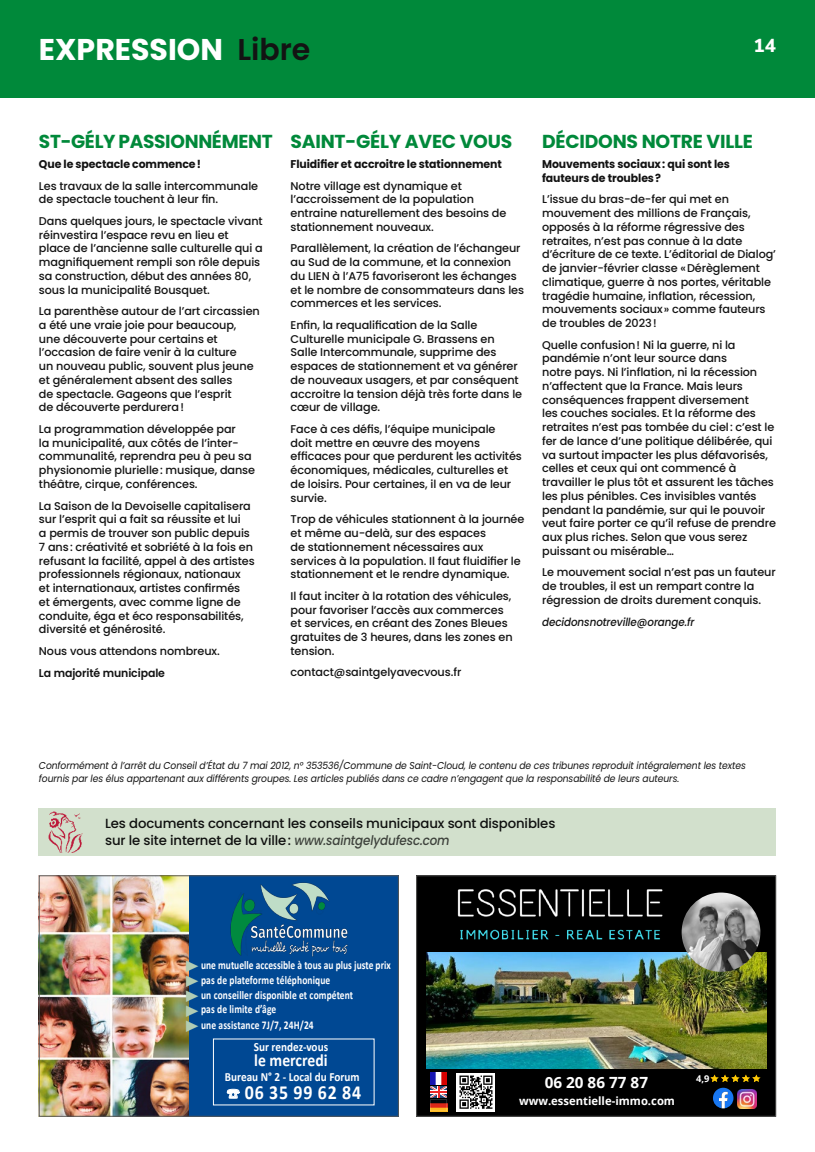
<style>
.page{position:relative;width:815px;height:1152px;background:#fff}
.page>*{position:absolute;margin:0;border:0;box-sizing:border-box;transform-origin:0 0}
.t1{font:700 30px "Poppins";color:#fff}
.t2{font:700 20px "Calibri";letter-spacing:.04em;color:#fff;scale:.9 1}
.t3{font:700 18.75px "Poppins";letter-spacing:-.01em;color:#00893a}
.t4{font:800 18.75px "Nunito Sans";color:#fff}
.t5{font:700 17.5px "Calibri";color:#fff;scale:.9 1}
.t6{font:17.38px "Zapf Dingbats ITC";color:#b1ccb4;scale:.8 1}
.t7{font:700 15.38px "Open Sans";color:#fff}
.t8{font:500 13.25px/16.2px "Poppins";letter-spacing:-.01em;color:#131313}
.t9{font:700 12.5px "Calibri";color:#fff;scale:.9 1}
.t10{font:700 11.88px "Calibri";letter-spacing:.01em;color:#fff;scale:.8 1}
.t11{font:700 11.38px "Open Sans";color:#fff}
.t12{font:500 11.25px/13.8px "Poppins";letter-spacing:-.01em;color:#131313}
.t13{font:700 11.25px/13.8px "Poppins";letter-spacing:-.01em;color:#131313}
.t14{font:italic 500 11.25px "Poppins";letter-spacing:-.01em;color:#131313;scale:.92 1}
.t15{font:600 11.25px "Poppins";letter-spacing:-.01em;color:#131313}
.t16{font:italic 10px/12.5px "Poppins";letter-spacing:-.01em;color:#131313;scale:.92 1}
.t17{font:700 9.38px "Open Sans";color:#fff}
.s1{font-weight:600;color:#131313}
.s2{font-style:italic;color:#4b4b4a}
</style>
<div class="page">
<div style="left:39px;top:808px;width:737px;height:47px;background:#d2e0cc"></div>
<img style="left:49px;top:811px;width:34px;height:41px">
<div style="left:416px;top:875px;width:360px;height:241px;background:#000"></div>
<img style="left:457px;top:889px;width:230px;height:61px">
<img style="left:426px;top:952px;width:340px;height:116px">
<img style="left:430px;top:1073px;width:17px;height:11px">
<svg style="left:710px;top:1074px;width:51px;height:34px"></svg>
<img style="left:682px;top:892px;width:78px;height:80px;border-radius:40px">
<div style="left:457px;top:1073px;width:38px;height:38px;background:linear-gradient(to right,#fff,#fff)"></div>
<svg style="left:459px;top:1075px;width:33px;height:33px"></svg>
<svg style="left:430px;top:1086px;width:17px;height:25px"></svg>
<div style="left:416px;top:875px;width:360px;height:241px;border:1px solid #565655"></div>
<img style="left:41px;top:877px;width:148px;height:237px">
<div style="left:189px;top:875px;width:210px;height:241px;background:#004893"></div>
<img style="left:230px;top:882px;width:118px;height:75px">
<div style="left:39px;top:875px;width:360px;height:241px;border:1px solid #565655"></div>
<div style="left:0;top:0;width:815px;height:97px;background:#00893a"></div>
<h1 class="t1" style="left:39px;top:32px;width:273px">EXPRESSION <span class="s1">Libre</span></h1>
<h3 class="t4" style="left:753px;top:32px;width:24px">14</h3>
<h3 class="t3" style="left:39px;top:130px;width:235px">ST-GÉLY PASSIONNÉMENT</h3>
<p class="t13" style="left:39px;top:157px;width:164px">Que le spectacle commence!</p>
<p class="t12" style="left:39px;top:179px;width:221px">Les travaux de la salle intercommunale de spectacle touchent à leur fin.</p>
<p class="t12" style="left:39px;top:214px;width:225px">Dans quelques jours, le spectacle vivant réinvestira l’espace revu en lieu et place de l’ancienne salle culturelle qui a magnifiquement rempli son rôle depuis sa construction, début des années 80, sous la municipalité Bousquet.</p>
<p class="t12" style="left:39px;top:304px;width:222px">La parenthèse autour de l’art circassien a été une vraie joie pour beaucoup, une découverte pour certains et l’occasion de faire venir à la culture<br>un nouveau public, souvent plus jeune et généralement absent des salles<br>de spectacle. Gageons que l’esprit<br>de découverte perdurera!</p>
<p class="t12" style="left:39px;top:422px;width:218px">La programmation développée par<br>la municipalité, aux côtés de l’inter&shy;communalité, reprendra peu à peu sa physionomie plurielle: musique, danse théâtre, cirque, conférences.</p>
<p class="t12" style="left:39px;top:499px;width:217px">La Saison de la Devoiselle capitalisera sur l’esprit qui a fait sa réussite et lui<br>a permis de trouver son public depuis 7 ans: créativité et sobriété à la fois en refusant la facilité, appel à des artistes professionnels régionaux, nationaux<br>et internationaux, artistes confirmés<br>et émergents, avec comme ligne de conduite, éga et éco responsabilités, diversité et générosité.</p>
<p class="t12" style="left:39px;top:644px;width:182px">Nous vous attendons nombreux.</p>
<p class="t15" style="left:39px;top:666px;width:128px">La majorité municipale</p>
<h3 class="t3" style="left:291px;top:130px;width:223px">SAINT-GÉLY AVEC VOUS</h3>
<p class="t13" style="left:291px;top:157px;width:213px">Fluidifier et accroitre le stationnement</p>
<p class="t12" style="left:291px;top:179px;width:217px">Notre village est dynamique et l’accroissement de la population entraine naturellement des besoins de stationnement nouveaux.</p>
<p class="t12" style="left:291px;top:242px;width:235px">Parallèlement, la création de l’échangeur au Sud de la commune, et la connexion du LIEN à l’A75 favoriseront les échanges et le nombre de consommateurs dans les commerces et les services.</p>
<p class="t12" style="left:291px;top:318px;width:233px">Enfin, la requalification de la Salle Culturelle municipale G. Brassens en Salle Intercommunale, supprime des espaces de stationnement et va générer de nouveaux usagers, et par conséquent accroitre la tension déjà très forte dans le cœur de village.</p>
<p class="t12" style="left:291px;top:422px;width:233px">Face à ces défis, l’équipe municipale<br>doit mettre en œuvre des moyens efficaces pour que perdurent les activités économiques, médicales, culturelles et de loisirs. Pour certaines, il en va de leur survie.</p>
<p class="t12" style="left:291px;top:512px;width:235px">Trop de véhicules stationnent à la journée et même au-delà, sur des espaces<br>de stationnement nécessaires aux services à la population. Il faut fluidifier le stationnement et le rendre dynamique.</p>
<p class="t12" style="left:291px;top:589px;width:224px">Il faut inciter à la rotation des véhicules, pour favoriser l’accès aux commerces et services, en créant des Zones Bleues gratuites de 3 heures, dans les zones en tension.</p>
<p class="t12" style="left:291px;top:665px;width:172px">contact@saintgelyavecvous.fr</p>
<h3 class="t3" style="left:542px;top:130px;width:212px">DÉCIDONS NOTRE VILLE</h3>
<p class="t13" style="left:542px;top:157px;width:189px">Mouvements sociaux: qui sont les fauteurs de troubles?</p>
<p class="t12" style="left:542px;top:192px;width:235px">L’issue du bras-de-fer qui met en mouvement des millions de Français, opposés à la réforme régressive des retraites, n’est pas connue à la date d’écriture de ce texte. L’éditorial de Dialog’ de janvier-février classe «Dérèglement climatique, guerre à nos portes, véritable tragédie humaine, inflation, récession, mouvements sociaux» comme fauteurs de troubles de 2023!</p>
<p class="t12" style="left:542px;top:338px;width:235px">Quelle confusion! Ni la guerre, ni la pandémie n’ont leur source dans<br>notre pays. Ni l’inflation, ni la récession n’affectent que la France. Mais leurs conséquences frappent diversement<br>les couches sociales. Et la réforme des retraites n’est pas tombée du ciel: c’est le fer de lance d’une politique délibérée, qui va surtout impacter les plus défavorisés, celles et ceux qui ont commencé à travailler le plus tôt et assurent les tâches les plus pénibles. Ces invisibles vantés pendant la pandémie, sur qui le pouvoir veut faire porter ce qu’il refuse de prendre aux plus riches. Selon que vous serez puissant ou misérable…</p>
<p class="t12" style="left:542px;top:566px;width:235px">Le mouvement social n’est pas un fauteur de troubles, il est un rempart contre la régression de droits durement conquis.</p>
<p class="t14" style="left:542px;top:615px;width:167px">decidonsnotreville@orange.fr</p>
<p class="t16" style="left:39px;top:759px;width:770px">Conformément à l’arrêt du Conseil d’État du 7 mai 2012, n° 353536/Commune de Saint-Cloud, le contenu de ces tribunes reproduit intégralement les textes fournis par les élus appartenant aux différents groupes. Les articles publiés dans ce cadre n’engagent que la responsabilité de leurs auteurs.</p>
<p class="t8" style="left:105px;top:815px;width:452px">Les documents concernant les conseils municipaux sont disponibles sur le site internet de la ville: <span class="s2">www.saintgelydufesc.com</span></p>
<h3 class="t6" style="left:200px;top:960px;width:91px;rotate:90deg">▲▲▲▲▲</h3>
<p class="t10" style="left:201px;top:957px;width:239px">une mutuelle accessible à tous au plus juste prix</p>
<p class="t10" style="left:201px;top:972px;width:163px">pas de plateforme téléphonique</p>
<p class="t10" style="left:201px;top:987px;width:192px">un conseiller disponible et compétent</p>
<p class="t10" style="left:201px;top:1017px;width:142px">une assistance 7J/7, 24H/24</p>
<p class="t10" style="left:201px;top:1002px;width:96px">pas de limite d’âge</p>
<p class="t9" style="left:254px;top:1038px;width:84px">Sur rendez-vous</p>
<h3 class="t5" style="left:254px;top:1048px;width:83px">le mercredi</h3>
<p class="t9" style="left:225px;top:1068px;width:151px">Bureau N° 2 - Local du Forum</p>
<h2 class="t2" style="left:227px;top:1079px;width:151px">☎ 06 35 99 62 84</h2>
<h3 class="t7" style="left:545px;top:1071px;width:105px">06 20 86 77 87</h3>
<p class="t11" style="left:519px;top:1092px;width:157px">www.essentielle-immo.com</p>
<p class="t17" style="left:696px;top:1071px;width:15px">4,9</p>
</div>
